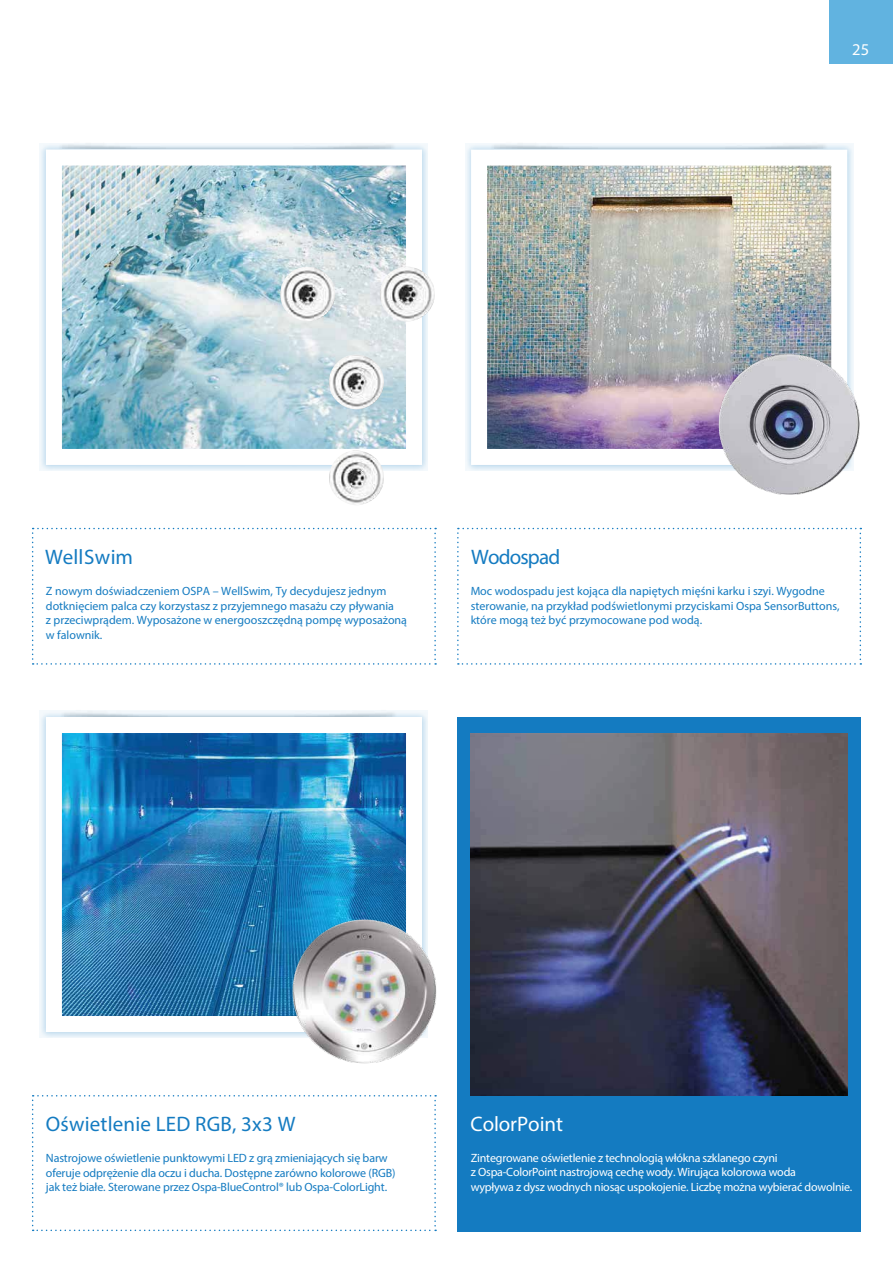
<style>
.page{position:relative;width:893px;height:1263px;background:#fff}
.page>*{position:absolute;margin:0;border:0;box-sizing:border-box;transform-origin:0 0}
.t1{font:21px "Myriad Pro";letter-spacing:.01em;color:#147bc1}
.t2{font:21px "Myriad Pro";color:#fff}
.t3{font:21px "Myriad Pro";letter-spacing:-.04em;color:#147bc1}
.t4{font:16.5px "Myriad Pro";color:#fff}
.t5{font:12px/14.4px "Myriad Pro";color:#147bc1}
.t6{font:12px/14.4px "Myriad Pro";letter-spacing:-.02em;color:#fff}
</style>
<div class="page">
<svg style="left:465px;top:143px;width:388px;height:328px"></svg>
<img style="left:488px;top:167px;width:342px;height:281px">
<svg style="left:40px;top:711px;width:388px;height:327px"></svg>
<img style="left:63px;top:734px;width:342px;height:281px">
<img style="left:707px;top:349px;width:153px;height:146px">
<img style="left:284px;top:919px;width:153px;height:145px">
<svg style="left:40px;top:143px;width:388px;height:328px"></svg>
<img style="left:63px;top:166px;width:342px;height:282px">
<img style="left:280px;top:267px;width:55px;height:54px;border-radius:27px">
<img style="left:380px;top:267px;width:55px;height:54px;border-radius:27px">
<img style="left:329px;top:355px;width:55px;height:54px;border-radius:27px">
<img style="left:329px;top:450px;width:55px;height:55px;border-radius:27px">
<div style="left:457px;top:717px;width:404px;height:514px;background:#147bc1"></div>
<img style="left:471px;top:733px;width:376px;height:362px">
<svg style="left:32px;top:528px;width:404px;height:137px"></svg>
<svg style="left:457px;top:528px;width:404px;height:137px"></svg>
<svg style="left:32px;top:1095px;width:404px;height:136px"></svg>
<div style="left:829px;top:0;width:64px;height:64px;background:#61b3e0"></div>
<h2 class="t4" style="left:852px;top:39px;width:18px">25</h2>
<h1 class="t1" style="left:45px;top:544px;width:89px">WellSwim</h1>
<h1 class="t3" style="left:471px;top:544px;width:91px">Wodospad</h1>
<p class="t5" style="left:46px;top:584px;width:363px">Z nowym doświadczeniem OSPA – WellSwim, Ty decydujesz jednym dotknięciem palca czy korzystasz z przyjemnego masażu czy pływania<br>z przeciwprądem. Wyposażone w energooszczędną pompę wyposażoną w falownik.</p>
<p class="t5" style="left:471px;top:584px;width:370px">Moc wodospadu jest kojąca dla napiętych mięśni karku i szyi. Wygodne sterowanie, na przykład podświetlonymi przyciskami Ospa SensorButtons, które mogą też być przymocowane pod wodą.</p>
<h1 class="t1" style="left:46px;top:1111px;width:251px">Oświetlenie LED RGB, 3x3 W</h1>
<p class="t5" style="left:46px;top:1151px;width:351px">Nastrojowe oświetlenie punktowymi LED z grą zmieniających się barw oferuje odprężenie dla oczu i ducha. Dostępne zarówno kolorowe (RGB) jak też białe. Sterowane przez Ospa-BlueControl® lub Ospa-ColorLight.</p>
<h1 class="t2" style="left:470px;top:1111px;width:94px">ColorPoint</h1>
<p class="t6" style="left:471px;top:1150px;width:383px">Zintegrowane oświetlenie z technologią włókna szklanego czyni<br>z Ospa-ColorPoint nastrojową cechę wody. Wirująca kolorowa woda<br>wypływa z dysz wodnych niosąc uspokojenie. Liczbę można wybierać dowolnie.</p>
</div>
